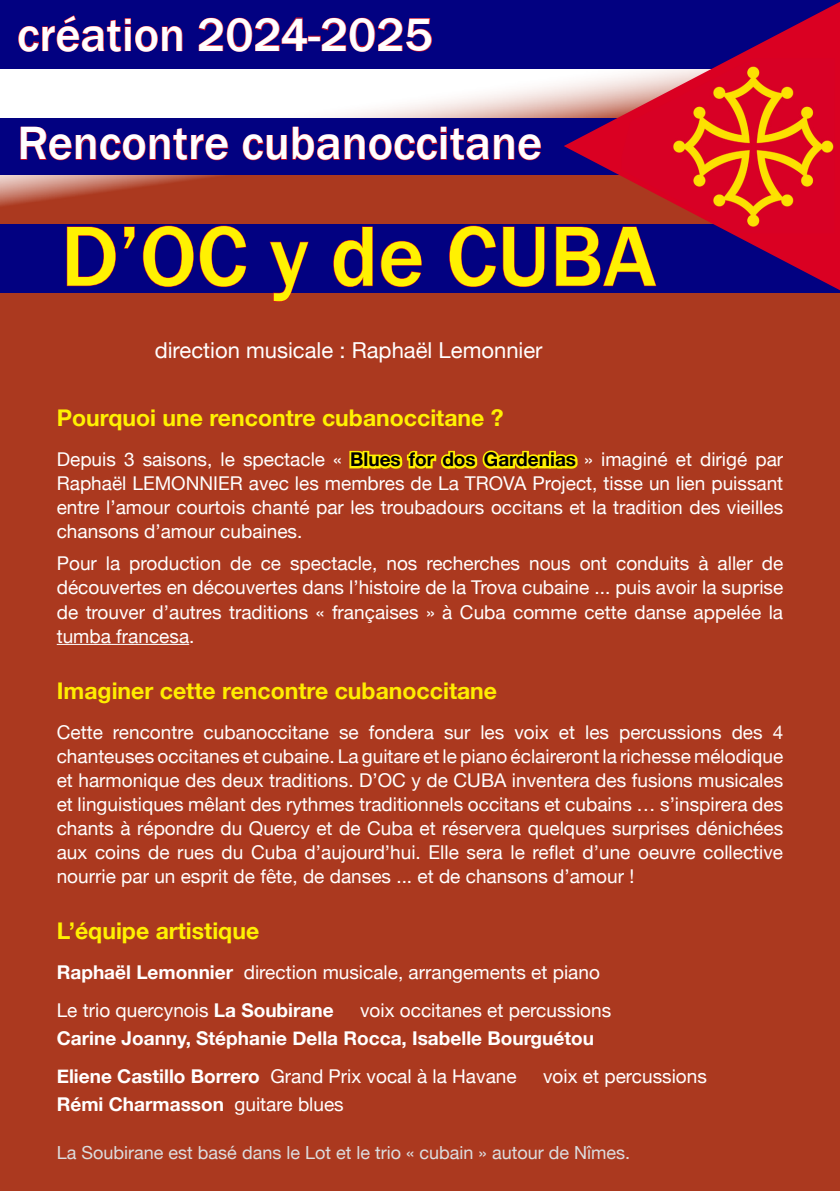
<style>
.page{position:relative;width:840px;height:1191px;background:#fff}
.page>*{position:absolute;margin:0;border:0;box-sizing:border-box;transform-origin:0 0}
.t1{font:500 88px "Franklin Gothic";color:#fff101}
.t2{font:500 48px "Franklin Gothic";color:#fff}
.t3{font:700 23px "Helvetica Neue";color:#fff101}
.t4{font:700 23px "Helvetica Neue";color:#ffed00}
.t5{font:22px "Helvetica Neue";color:#fff}
.t6{font:19px/24px "Helvetica Neue";color:#fff;text-align:justify}
.t7{font:700 19px "Helvetica Neue";color:#fff}
.t8{font:18px "Helvetica Neue";color:#dcdddf}
.s1{font-weight:700;color:#000}
.s2{font-weight:700}
.s3{font-weight:400}
</style>
<div class="page">
<div style="left:0;top:68px;width:839px;height:1123px;background:#ab391f"></div>
<hr style="left:57px;top:644px;width:132px;height:1px;background:#fff">
<svg style="left:347px;top:447px;width:233px;height:31px;background:#ce8612"></svg>
<div style="left:0;top:0;width:839px;height:68px;background:#020181"></div>
<div style="left:0;top:118px;width:839px;height:56px;background:#020181"></div>
<div style="left:0;top:224px;width:839px;height:68px;background:#020181"></div>
<svg style="left:66px;top:226px;width:50px;height:61px"></svg>
<svg style="left:123px;top:226px;width:12px;height:23px"></svg>
<svg style="left:142px;top:225px;width:104px;height:62px"></svg>
<svg style="left:269px;top:241px;width:40px;height:61px"></svg>
<svg style="left:333px;top:226px;width:40px;height:61px"></svg>
<svg style="left:380px;top:240px;width:42px;height:47px"></svg>
<svg style="left:449px;top:225px;width:47px;height:62px"></svg>
<svg style="left:502px;top:226px;width:43px;height:61px"></svg>
<svg style="left:555px;top:226px;width:8px;height:61px"></svg>
<svg style="left:20px;top:126px;width:209px;height:35px"></svg>
<svg style="left:242px;top:126px;width:299px;height:35px"></svg>
<svg style="left:563px;top:2px;width:276px;height:288px"></svg>
<img style="left:621px;top:58px;width:213px;height:175px">
<svg style="left:18px;top:15px;width:165px;height:37px"></svg>
<svg style="left:198px;top:17px;width:110px;height:35px"></svg>
<div style="left:308px;top:36px;width:12px;height:5px;border:1px solid #e10d1a"></div>
<svg style="left:321px;top:17px;width:111px;height:35px"></svg>
<p class="t2" style="left:17px;top:5px;width:417px">création 2024-2025</p>
<p class="t2" style="left:17px;top:114px;width:526px">Rencontre cubanoccitane</p>
<p class="t1" style="left:61px;top:202px;width:596px">D’OC y de CUBA</p>
<p class="t5" style="left:155px;top:337px;width:389px">direction musicale : Raphaël Lemonnier</p>
<p class="t3" style="left:57px;top:404px;width:448px">Pourquoi une rencontre cubanoccitane ?</p>
<p class="t6" style="left:57px;top:447px;width:727px">Depuis 3 saisons, le spectacle « <span class="s1">Blues for dos Gardenias</span> » imaginé et dirigé par Raphaël LEMONNIER avec les membres de La TROVA Project, tisse un lien puissant entre l’amour courtois chanté par les troubadours occitans et la tradition des vieilles chansons d’amour cubaines.</p>
<p class="t6" style="left:57px;top:551px;width:727px">Pour la production de ce spectacle, nos recherches nous ont conduits à aller de découvertes en découvertes dans l’histoire de la Trova cubaine ... puis avoir la suprise de trouver d’autres traditions « françaises » à Cuba comme cette danse appelée la tumba francesa.</p>
<p class="t4" style="left:57px;top:676px;width:441px">Imaginer cette rencontre cubanoccitane</p>
<p class="t6" style="left:57px;top:719px;width:727px">Cette rencontre cubanoccitane se fondera sur les voix et les percussions des 4 chanteuses occitanes et cubaine. La guitare et le piano éclaireront la richesse mélodique et harmonique des deux traditions. D’OC y de CUBA inventera des fusions musicales et linguistiques mêlant des rythmes traditionnels occitans et cubains … s’inspirera des chants à répondre du Quercy et de Cuba et réservera quelques surprises dénichées aux coins de rues du Cuba d’aujourd’hui. Elle sera le reflet d’une oeuvre collective nourrie par un esprit de fête, de danses ... et de chansons d’amour !</p>
<p class="t3" style="left:57px;top:916px;width:204px">L’équipe artistique</p>
<p class="t6" style="left:57px;top:959px;width:544px"><span class="s2">Raphaël Lemonnier</span> direction musicale, arrangements et piano</p>
<p class="t6" style="left:57px;top:997px;width:278px">Le trio quercynois <span class="s2">La Soubirane</span></p>
<p class="t6" style="left:360px;top:997px;width:252px">voix occitanes et percussions</p>
<p class="t7" style="left:57px;top:1026px;width:538px">Carine Joanny, Stéphanie Della Rocca, Isabelle Bourguétou</p>
<p class="t6" style="left:57px;top:1063px;width:461px"><span class="s2">Eliene Castillo Borrero</span> Grand Prix vocal à la Havane</p>
<p class="t6" style="left:543px;top:1063px;width:165px">voix et percussions</p>
<p class="t7" style="left:57px;top:1092px;width:288px">Rémi Charmasson <span class="s3">guitare blues</span></p>
<p class="t8" style="left:57px;top:1141px;width:574px">La Soubirane est basé dans le Lot et le trio « cubain » autour de Nîmes.</p>
</div>
